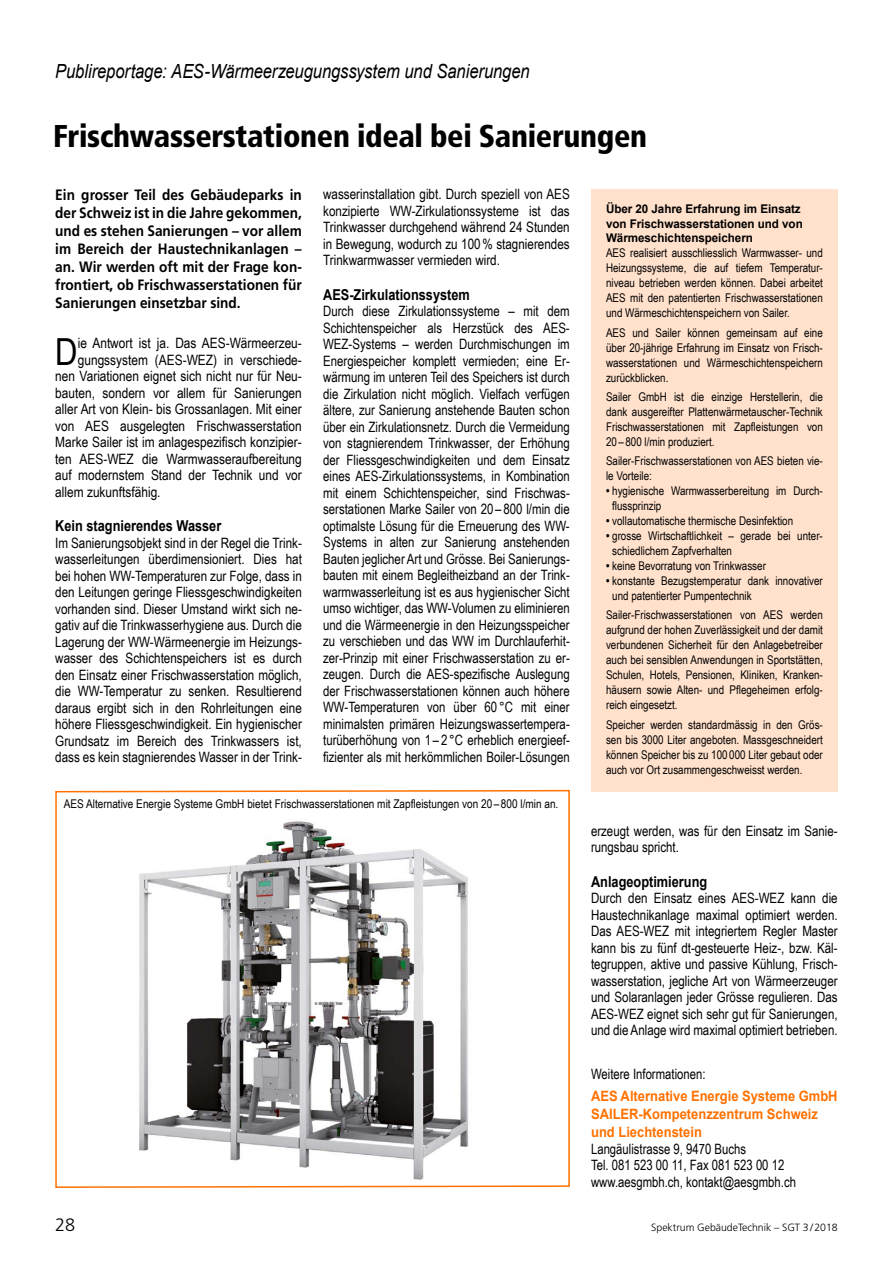
<style>
.page{position:relative;width:893px;height:1263px;background:#fff}
.page>*{position:absolute;margin:0;border:0;box-sizing:border-box;transform-origin:0 0}
.t1{font:37.35px "Arial Narrow";color:#000}
.t2{font:900 condensed 31.5px "Frutiger";letter-spacing:-.01em;color:#000}
.t3{font:italic 19.5px "Arial";letter-spacing:-.005em;color:#000;scale:.85 1}
.t4{font:300 18px "Frutiger";color:#000}
.t5{font:700 15px/18px "Frutiger";color:#000;text-align:justify;scale:.91 1}
.t6{font:700 15px "Arial";color:#000;scale:.85 1}
.t7{font:14.25px/16.5px "Arial Narrow";color:#000;text-align:justify}
.t8{font:700 14.25px/18px "Arial";color:#ff7100;scale:.91 1}
.t9{font:12px/15px "Arial Narrow";color:#000;text-align:justify}
.t10{font:700 12px/14.7px "Arial";letter-spacing:-.005em;color:#000}
.t11{font:300 10.5px "Frutiger";color:#000}
.s1{font-weight:700}
</style>
<div class="page">
<svg style="left:55px;top:789px;width:515px;height:399px"></svg>
<div style="left:591px;top:189px;width:247px;height:602px;background:#ffe1cc"></div>
<h3 class="t3" style="left:55px;top:59px;width:560px">Publireportage: AES-Wärmeerzeugungssystem und Sanierungen</h3>
<h2 class="t2" style="left:53px;top:117px;width:596px">Frischwasserstationen ideal bei Sanierungen</h2>
<p class="t5" style="left:55px;top:185px;width:273px">Ein grosser Teil des Gebäudeparks in der Schweiz ist in die Jahre gekommen, und es stehen Sanierungen – vor allem im Bereich der Haustechnikanlagen – an. Wir werden oft mit der Frage kon&shy;frontiert, ob Frischwasserstationen für Sanierungen einsetzbar sind.</p>
<h1 class="t1" style="left:55px;top:324px;width:24px">D</h1>
<p class="t7" style="left:78px;top:334px;width:226px">ie Antwort ist ja. Das AES-Wärmeerzeu-</p>
<p class="t7" style="left:78px;top:351px;width:226px">gungssystem (AES-WEZ) in verschiede-</p>
<p class="t7" style="left:55px;top:367px;width:248px">nen Variationen eignet sich nicht nur für Neu-</p>
<p class="t7" style="left:55px;top:384px;width:248px">bauten, sondern vor allem für Sanierungen</p>
<p class="t7" style="left:55px;top:400px;width:248px">aller Art von Klein- bis Grossanlagen. Mit einer</p>
<p class="t7" style="left:55px;top:417px;width:248px">von AES ausgelegten Frischwasserstation</p>
<p class="t7" style="left:55px;top:433px;width:248px">Marke Sailer ist im anlagespezifisch konzipier-</p>
<p class="t7" style="left:55px;top:450px;width:248px">ten AES-WEZ die Warmwasseraufbereitung</p>
<p class="t7" style="left:55px;top:466px;width:248px">auf modernstem Stand der Technik und vor</p>
<p class="t7" style="left:55px;top:483px;width:107px">allem zukunftsfähig.</p>
<p class="t6" style="left:55px;top:515px;width:197px">Kein stagnierendes Wasser</p>
<p class="t7" style="left:55px;top:534px;width:248px">Im Sanierungsobjekt sind in der Regel die Trink&shy;wasserleitungen überdimensioniert. Dies hat bei hohen WW-Temperaturen zur Folge, dass in den Leitungen geringe Fliessgeschwindigkeiten vorhanden sind. Dieser Umstand wirkt sich ne&shy;gativ auf die Trinkwasserhygiene aus. Durch die Lagerung der WW-Wärmeenergie im Heizungs&shy;wasser des Schichtenspeichers ist es durch den Einsatz einer Frischwasserstation möglich, die WW-Temperatur zu senken. Resultierend daraus ergibt sich in den Rohrleitungen eine höhere Fliessgeschwindigkeit. Ein hygienischer Grundsatz im Bereich des Trinkwassers ist, dass es kein stagnierendes Wasser in der Trink-</p>
<p class="t7" style="left:323px;top:186px;width:248px">wasserinstallation gibt. Durch speziell von AES konzipierte WW-Zirkulationssysteme ist das Trinkwasser durchgehend während 24 Stunden in Bewegung, wodurch zu 100% stagnierendes Trinkwarmwasser vermieden wird.</p>
<p class="t6" style="left:323px;top:284px;width:174px">AES-Zirkulationssystem</p>
<p class="t7" style="left:323px;top:303px;width:248px">Durch diese Zirkulationssysteme – mit dem Schichtenspeicher als Herzstück des AES-WEZ-Systems – werden Durchmischungen im Energiespeicher komplett vermieden; eine Er&shy;wärmung im unteren Teil des Speichers ist durch die Zirkulation nicht möglich. Vielfach verfügen ältere, zur Sanierung anstehende Bauten schon über ein Zirkulationsnetz. Durch die Vermeidung von stagnierendem Trinkwasser, der Erhöhung der Fliessgeschwindigkeiten und dem Einsatz eines AES-Zirkulationssystems, in Kombination mit einem Schichtenspeicher, sind Frischwas&shy;serstationen Marke Sailer von 20 – 800 l/min die optimalste Lösung für die Erneuerung des WW-Systems in alten zur Sanierung anstehenden Bauten jeglicher Art und Grösse. Bei Sanierungs&shy;bauten mit einem Begleitheizband an der Trink&shy;warmwasserleitung ist es aus hygienischer Sicht umso wichtiger, das WW-Volumen zu eliminieren und die Wärmeenergie in den Heizungsspeicher zu verschieben und das WW im Durchlauferhit&shy;zer-Prinzip mit einer Frischwasserstation zu er&shy;zeugen. Durch die AES-spezifische Auslegung der Frischwasserstationen können auch höhere WW-Temperaturen von über 60 °C mit einer minimalsten primären Heizungswassertempera&shy;turüberhöhung von 1 – 2 °C erheblich energieef&shy;fizienter als mit herkömmlichen Boiler-Lösungen</p>
<p class="t9" style="left:64px;top:796px;width:496px">AES Alternative Energie Systeme GmbH bietet Frischwasserstationen mit Zapfleistungen von 20 – 800 l/min an.</p>
<p class="t10" style="left:606px;top:201px;width:198px">Über 20 Jahre Erfahrung im Einsatz von Frischwasserstationen und von<br>Wärmeschichtenspeichern</p>
<p class="t9" style="left:606px;top:245px;width:218px">AES realisiert ausschliesslich Warmwasser- und Heizungssysteme, die auf tiefem Temperatur&shy;niveau betrieben werden können. Dabei arbeitet AES mit den patentierten Frischwasserstationen und Wärmeschichtenspeichern von Sailer.</p>
<p class="t9" style="left:606px;top:324px;width:218px">AES und Sailer können gemeinsam auf eine über 20-jährige Erfahrung im Einsatz von Frisch&shy;wasserstationen und Wärmeschichtenspeichern zurückblicken.</p>
<p class="t9" style="left:606px;top:389px;width:218px">Sailer GmbH ist die einzige Herstellerin, die dank ausgereifter Plattenwärmetauscher-Technik Frischwasserstationen mit Zapfleistungen von 20 – 800 l/min produziert.</p>
<p class="t9" style="left:606px;top:453px;width:218px">Sailer-Frischwasserstationen von AES bieten vie&shy;le Vorteile:</p>
<p class="t9" style="left:612px;top:483px;width:212px;text-indent:-6px"><span class="s1">•</span> hygienische Warmwasserbereitung im Durch&shy;flussprinzip</p>
<p class="t9" style="left:606px;top:513px;width:189px"><span class="s1">•</span> vollautomatische thermische Desinfektion</p>
<p class="t9" style="left:612px;top:528px;width:212px;text-indent:-6px"><span class="s1">•</span> grosse Wirtschaftlichkeit – gerade bei unter&shy;schiedlichem Zapfverhalten</p>
<p class="t9" style="left:606px;top:558px;width:161px"><span class="s1">•</span> keine Bevorratung von Trinkwasser</p>
<p class="t9" style="left:612px;top:573px;width:212px;text-indent:-6px"><span class="s1">•</span> konstante Bezugstemperatur dank innovativer und patentierter Pumpentechnik</p>
<p class="t9" style="left:606px;top:607px;width:218px">Sailer-Frischwasserstationen von AES werden aufgrund der hohen Zuverlässigkeit und der damit verbundenen Sicherheit für den Anlagebetreiber auch bei sensiblen Anwendungen in Sportstätten, Schulen, Hotels, Pensionen, Kliniken, Kranken&shy;häusern sowie Alten- und Pflegeheimen erfolg&shy;reich eingesetzt.</p>
<p class="t9" style="left:606px;top:716px;width:218px">Speicher werden standardmässig in den Grös&shy;sen bis 3000 Liter angeboten. Massgeschneidert können Speicher bis zu 100 000 Liter gebaut oder auch vor Ort zusammengeschweisst werden.</p>
<p class="t7" style="left:591px;top:822px;width:248px">erzeugt werden, was für den Einsatz im Sanie&shy;rungsbau spricht.</p>
<p class="t6" style="left:591px;top:871px;width:138px">Anlageoptimierung</p>
<p class="t7" style="left:591px;top:889px;width:248px">Durch den Einsatz eines AES-WEZ kann die Haustechnikanlage maximal optimiert werden.<br>Das AES-WEZ mit integriertem Regler Master kann bis zu fünf dt-gesteuerte Heiz-, bzw. Käl&shy;tegruppen, aktive und passive Kühlung, Frisch&shy;wasserstation, jegliche Art von Wärmeerzeuger und Solaranlagen jeder Grösse regulieren. Das AES-WEZ eignet sich sehr gut für Sanierungen, und die Anlage wird maximal optimiert betrieben.</p>
<p class="t7" style="left:591px;top:1065px;width:116px">Weitere Informationen:</p>
<p class="t8" style="left:591px;top:1087px;width:272px">AES Alternative Energie Systeme GmbH<br>SAILER-Kompetenzzentrum Schweiz und Liechtenstein</p>
<p class="t7" style="left:591px;top:1140px;width:206px;text-align:left">Langäulistrasse 9, 9470 Buchs<br>Tel. 081 523 00 11, Fax 081 523 00 12 www.aesgmbh.ch, kontakt@aesgmbh.ch</p>
<p class="t4" style="left:55px;top:1215px;width:22px">28</p>
<p class="t11" style="left:651px;top:1221px;width:188px">Spektrum GebäudeTechnik – SGT 3/2018</p>
</div>
